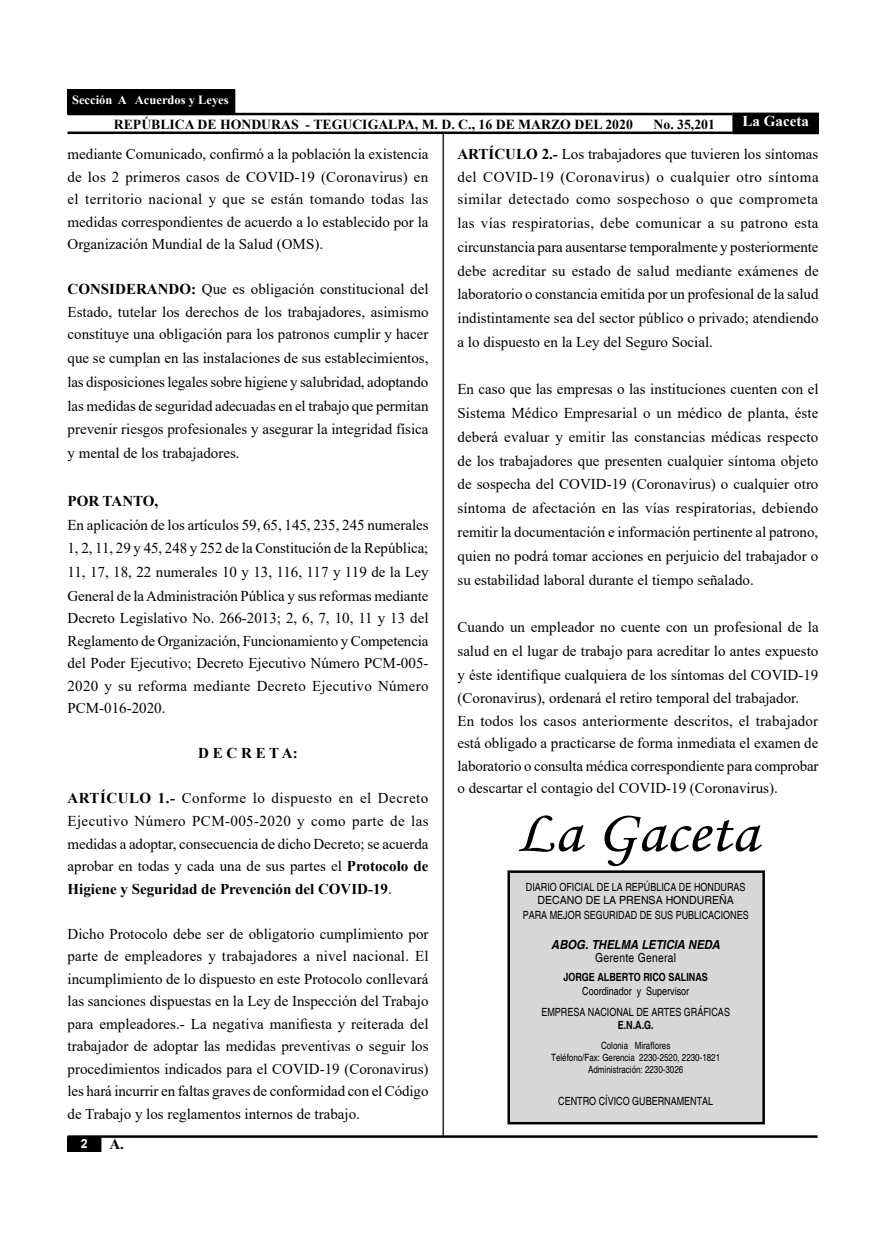
<style>
.page{position:relative;width:886px;height:1241px;background:#fff}
.page>*{position:absolute;margin:0;border:0;box-sizing:border-box;transform-origin:0 0}
.t1{font:60px "Monotype Corsiva";color:#000;scale:1.1 1}
.t2{font:15px/22.5px "Times New Roman";color:#000;text-align:justify}
.t3{font:700 15px "Times New Roman";color:#000}
.t4{font:700 15px "Times New Roman";color:#fff}
.t5{font:700 13.75px "Times New Roman";color:#000}
.t6{font:700 12.5px "Times New Roman";color:#fff}
.t7{font:italic 700 12.5px "Helvetica";color:#000;scale:.9 1}
.t8{font:12.5px "Helvetica";letter-spacing:.025em;color:#000;scale:.83 1}
.t9{font:700 12.5px "Arial";color:#fff}
.t10{font:11.25px/13.5px "Helvetica";color:#000;text-align:center;scale:.8 1}
.t11{font:700 11.25px "Helvetica";color:#000;scale:.8 1}
.t12{font:10px/12px "Helvetica";color:#000;text-align:center;scale:.8 1}
.s1{font-weight:700}
</style>
<div class="page">
<div style="left:68px;top:1136px;width:33px;height:15px;background:#000"></div>
<div style="left:733px;top:113px;width:85px;height:21px;background:#000"></div>
<hr style="left:68px;top:131px;width:664px;height:3px;background:#000">
<hr style="left:68px;top:113px;width:664px;height:2px;background:#000">
<hr style="left:68px;top:1135px;width:750px;height:2px;background:#000">
<div style="left:68px;top:90px;width:167px;height:24px;background:#000"></div>
<hr style="left:442px;top:133px;width:2px;height:1002px;background:#000">
<div style="left:509px;top:871px;width:255px;height:251px;background:#d7d7d7"></div>
<div style="left:507px;top:870px;width:258px;height:254px;border:2px solid #000"></div>
<p class="t6" style="left:72px;top:91px;width:158px">Sección A Acuerdos y Leyes</p>
<p class="t5" style="left:114px;top:114px;width:520px">REPÚBLICA DE HONDURAS - TEGUCIGALPA, M. D. C., 16 DE MARZO DEL 2020</p>
<p class="t5" style="left:653px;top:114px;width:63px">No. 35,201</p>
<p class="t4" style="left:742px;top:110px;width:68px">La Gaceta</p>
<p class="t2" style="left:68px;top:142px;width:362px">mediante Comunicado, confirmó a la población la existencia de los 2 primeros casos de COVID-19 (Coronavirus) en el territorio nacional y que se están tomando todas las medidas correspondientes de acuerdo a lo establecido por la Organización Mundial de la Salud (OMS).</p>
<p class="t2" style="left:68px;top:277px;width:363px;line-height:23.4px"><span class="s1">CONSIDERANDO:</span> Que es obligación constitucional del Estado, tutelar los derechos de los trabajadores, asimismo constituye una obligación para los patronos cumplir y hacer que se cumplan en las instalaciones de sus establecimientos, las disposiciones legales sobre higiene y salubridad, adoptando las medidas de seguridad adecuadas en el trabajo que permitan prevenir riesgos profesionales y asegurar la integridad física y mental de los trabajadores.</p>
<p class="t3" style="left:68px;top:490px;width:92px">POR TANTO,</p>
<p class="t2" style="left:68px;top:512px;width:363px;line-height:23px">En aplicación de los artículos 59, 65, 145, 235, 245 numerales 1, 2, 11, 29 y 45, 248 y 252 de la Constitución de la República; 11, 17, 18, 22 numerales 10 y 13, 116, 117 y 119 de la Ley General de la Administración Pública y sus reformas mediante Decreto Legislativo No. 266-2013; 2, 6, 7, 10, 11 y 13 del Reglamento de Organización, Funcionamiento y Competencia del Poder Ejecutivo; Decreto Ejecutivo Número PCM-005- 2020 y su reforma mediante Decreto Ejecutivo Número PCM-016-2020.</p>
<p class="t3" style="left:198px;top:742px;width:101px">D E C R E T A:</p>
<p class="t2" style="left:68px;top:786px;width:363px"><span class="s1">ARTÍCULO 1.-</span> Conforme lo dispuesto en el Decreto Ejecutivo Número PCM-005-2020 y como parte de las medidas a adoptar, consecuencia de dicho Decreto; se acuerda aprobar en todas y cada una de sus partes el <span class="s1">Protocolo de Higiene y Seguridad de Prevención del COVID-19</span>.</p>
<p class="t2" style="left:68px;top:921px;width:363px">Dicho Protocolo debe ser de obligatorio cumplimiento por parte de empleadores y trabajadores a nivel nacional. El incumplimiento de lo dispuesto en este Protocolo conllevará las sanciones dispuestas en la Ley de Inspección del Trabajo para empleadores.- La negativa manifiesta y reiterada del trabajador de adoptar las medidas preventivas o seguir los procedimientos indicados para el COVID-19 (Coronavirus) les hará incurrir en faltas graves de conformidad con el Código de Trabajo y los reglamentos internos de trabajo.</p>
<p class="t9" style="left:81px;top:1134px;width:8px">2</p>
<p class="t3" style="left:109px;top:1133px;width:16px">A.</p>
<p class="t2" style="left:457px;top:142px;width:363px;line-height:23.4px"><span class="s1">ARTÍCULO 2.-</span> Los trabajadores que tuvieren los síntomas del COVID-19 (Coronavirus) o cualquier otro síntoma similar detectado como sospechoso o que comprometa las vías respiratorias, debe comunicar a su patrono esta circunstancia para ausentarse temporalmente y posteriormente debe acreditar su estado de salud mediante exámenes de laboratorio o constancia emitida por un profesional de la salud indistintamente sea del sector público o privado; atendiendo a lo dispuesto en la Ley del Seguro Social.</p>
<p class="t2" style="left:457px;top:377px;width:362px;line-height:23.8px">En caso que las empresas o las instituciones cuenten con el Sistema Médico Empresarial o un médico de planta, éste deberá evaluar y emitir las constancias médicas respecto de los trabajadores que presenten cualquier síntoma objeto de sospecha del COVID-19 (Coronavirus) o cualquier otro síntoma de afectación en las vías respiratorias, debiendo remitir la documentación e información pertinente al patrono, quien no podrá tomar acciones en perjuicio del trabajador o su estabilidad laboral durante el tiempo señalado.</p>
<p class="t2" style="left:457px;top:615px;width:363px;line-height:23px;text-align:left">Cuando un empleador no cuente con un profesional de la salud en el lugar de trabajo para acreditar lo antes expuesto y éste identifique cualquiera de los síntomas del COVID-19 (Coronavirus), ordenará el retiro temporal del trabajador.<br>En todos los casos anteriormente descritos, el trabajador está obligado a practicarse de forma inmediata el examen de laboratorio o consulta médica correspondiente para comprobar o descartar el contagio del COVID-19 (Coronavirus).</p>
<h1 class="t1" style="left:515px;top:795px;width:222px">La Gaceta</h1>
<p class="t10" style="left:526px;top:880px;width:276px">DIARIO OFICIAL DE LA REPÚBLICA DE HONDURAS<br>DECANO DE LA PRENSA HONDUREÑA</p>
<p class="t10" style="left:523px;top:908px;width:284px">PARA MEJOR SEGURIDAD DE SUS PUBLICACIONES</p>
<p class="t7" style="left:551px;top:936px;width:189px">ABOG. THELMA LETICIA NEDA</p>
<p class="t8" style="left:595px;top:949px;width:99px">Gerente General</p>
<p class="t11" style="left:563px;top:970px;width:182px">JORGE ALBERTO RICO SALINAS</p>
<p class="t10" style="left:541px;top:980px;width:237px;line-height:21px">Coordinador y Supervisor<br>EMPRESA NACIONAL DE ARTES GRÁFICAS</p>
<p class="t11" style="left:618px;top:1018px;width:47px">E.N.A.G.</p>
<p class="t12" style="left:551px;top:1039px;width:213px">Colonia MirafIores<br>Teléfono/Fax: Gerencia 2230-2520, 2230-1821<br>Administración: 2230-3026</p>
<p class="t10" style="left:558px;top:1094px;width:195px">CENTRO CÍVICO GUBERNAMENTAL</p>
</div>
